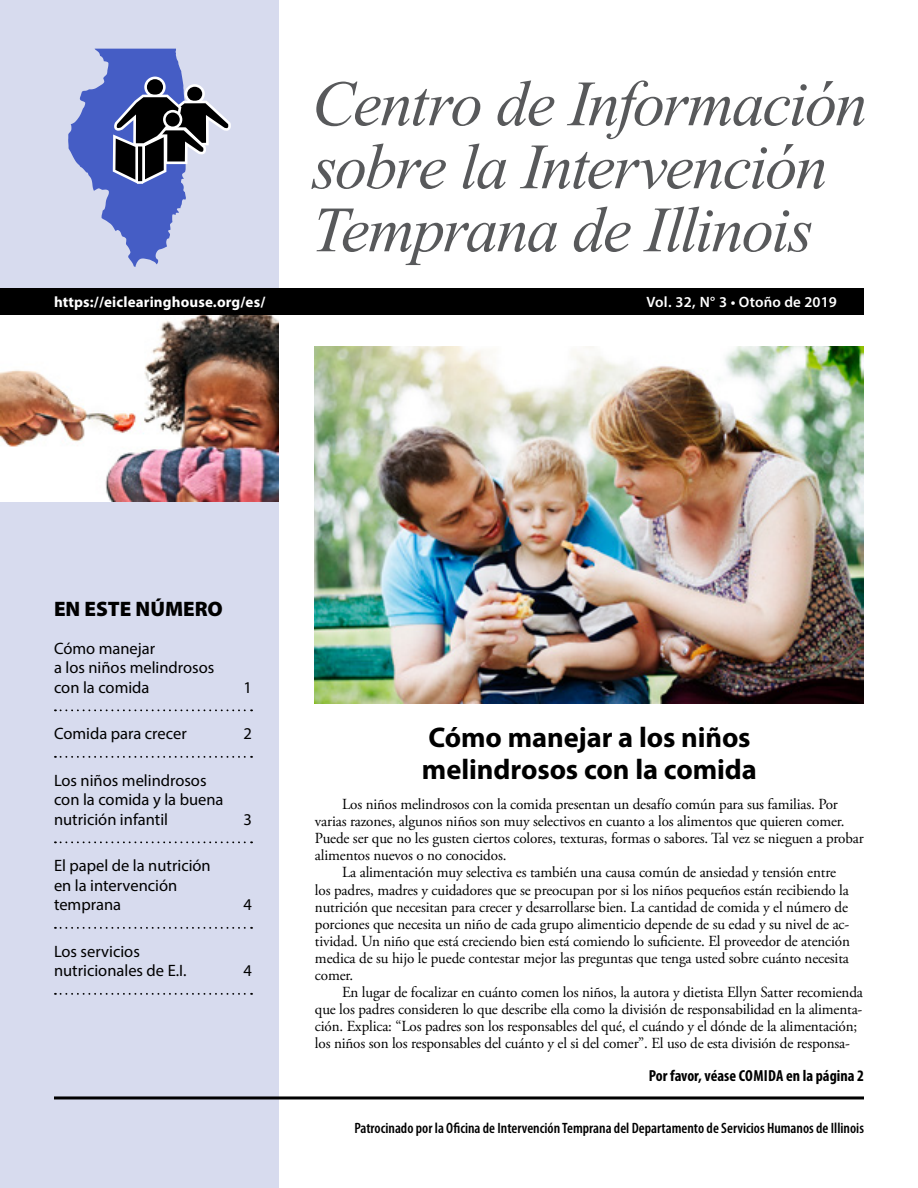
<style>
.page{position:relative;width:918px;height:1188px;background:#fff}
.page>*{position:absolute;margin:0;border:0;box-sizing:border-box;transform-origin:0 0}
.t1{font:italic 64.5px/63px "Times New Roman";letter-spacing:-.03em;color:#58595b}
.t2{font:700 28.5px/31.5px "Myriad Pro";letter-spacing:-.005em;color:#000}
.t3{font:900 21px "Myriad Pro";color:#000}
.Contents{font:16.5px/19.5px "Myriad Pro";color:#000}
.Web_address_copy{font:700 condensed 16.05px "Myriad Pro";color:#000}
.Normal_sp{font:15.3px/17px "Adobe Garamond Pro";letter-spacing:-.01em;color:#000}
.Address{font:600 condensed 15px "Myriad Pro";color:#000}
.t4{font:700 15px "Myriad Pro";letter-spacing:.01em;color:#fff}
.t5{font:600 15px "Myriad Pro";letter-spacing:.01em;color:#fff}
</style>
<div class="page">
<div style="left:0;top:0;width:279px;height:1188px;background:#d7dbee"></div>
<hr style="left:54px;top:1096px;width:810px;height:3px;background:#000">
<svg style="left:68px;top:49px;width:163px;height:218px"></svg>
<svg style="left:55px;top:709px;width:197px;height:2px"></svg>
<svg style="left:55px;top:756px;width:197px;height:2px"></svg>
<svg style="left:55px;top:841px;width:197px;height:2px"></svg>
<svg style="left:55px;top:927px;width:197px;height:2px"></svg>
<svg style="left:55px;top:993px;width:197px;height:2px"></svg>
<img style="left:0;top:315px;width:279px;height:187px">
<img style="left:315px;top:346px;width:549px;height:357px">
<div style="left:0;top:288px;width:864px;height:27px;background:#000"></div>
<h1 class="t1" style="left:312px;top:71px;width:557px">Centro de Información sobre la Intervención<br>Temprana de Illinois</h1>
<p class="t4" style="left:54px;top:292px;width:213px">https://eiclearinghouse.org/es/</p>
<p class="t5" style="left:646px;top:293px;width:192px">Vol. 32, N° 3 • Otoño de 2019</p>
<h2 class="t3" style="left:54px;top:595px;width:170px">EN ESTE NÚMERO</h2>
<p class="Contents" style="left:54px;top:638px;width:162px">Cómo manejar<br>a los niños melindrosos con la comida</p>
<p class="Contents" style="left:244px;top:677px;width:10px">1</p>
<p class="Contents" style="left:54px;top:724px;width:134px">Comida para crecer</p>
<p class="Contents" style="left:244px;top:724px;width:10px">2</p>
<p class="Contents" style="left:54px;top:770px;width:171px">Los niños melindrosos con la comida y la buena nutrición infantil</p>
<p class="Contents" style="left:244px;top:809px;width:10px">3</p>
<p class="Contents" style="left:54px;top:856px;width:158px">El papel de la nutrición en la intervención temprana</p>
<p class="Contents" style="left:54px;top:941px;width:134px">Los servicios nutricionales de E.I.</p>
<p class="Contents" style="left:244px;top:895px;width:10px">4</p>
<p class="Contents" style="left:244px;top:961px;width:10px">4</p>
<h2 class="t2" style="left:422px;top:721px;width:337px">Cómo manejar a los niños melindrosos con la comida</h2>
<p class="Normal_sp" style="left:315px;top:797px;width:550px;text-indent:27px">Los niños melindrosos con la comida presentan un desafío común para sus familias. Por varias razones, algunos niños son muy selectivos en cuanto a los alimentos que quieren comer.<br>Puede ser que no les gusten ciertos colores, texturas, formas o sabores. Tal vez se nieguen a probar alimentos nuevos o no conocidos.</p>
<p class="Normal_sp" style="left:315px;top:865px;width:536px;text-indent:27px">La alimentación muy selectiva es también una causa común de ansiedad y tensión entre los padres, madres y cuidadores que se preocupan por si los niños pequeños están recibiendo la nutrición que necesitan para crecer y desarrollarse bien. La cantidad de comida y el número de porciones que necesita un niño de cada grupo alimenticio depende de su edad y su nivel de ac&shy;tividad. Un niño que está creciendo bien está comiendo lo suficiente. El proveedor de atención medica de su hijo le puede contestar mejor las preguntas que tenga usted sobre cuánto necesita comer.</p>
<p class="Normal_sp" style="left:315px;top:984px;width:549px;text-indent:27px">En lugar de focalizar en cuánto comen los niños, la autora y dietista Ellyn Satter recomienda que los padres consideren lo que describe ella como la división de responsabilidad en la alimenta&shy;ción. Explica: “Los padres son los responsables del qué, el cuándo y el dónde de la alimentación; los niños son los responsables del cuánto y el si del comer”. El uso de esta división de responsa-</p>
<p class="Web_address_copy" style="left:649px;top:1066px;width:217px">Por favor, véase COMIDA en la página 2</p>
<p class="Address" style="left:354px;top:1119px;width:511px">Patrocinado por la Oficina de Intervención Temprana del Departamento de Servicios Humanos de Illinois</p>
</div>
